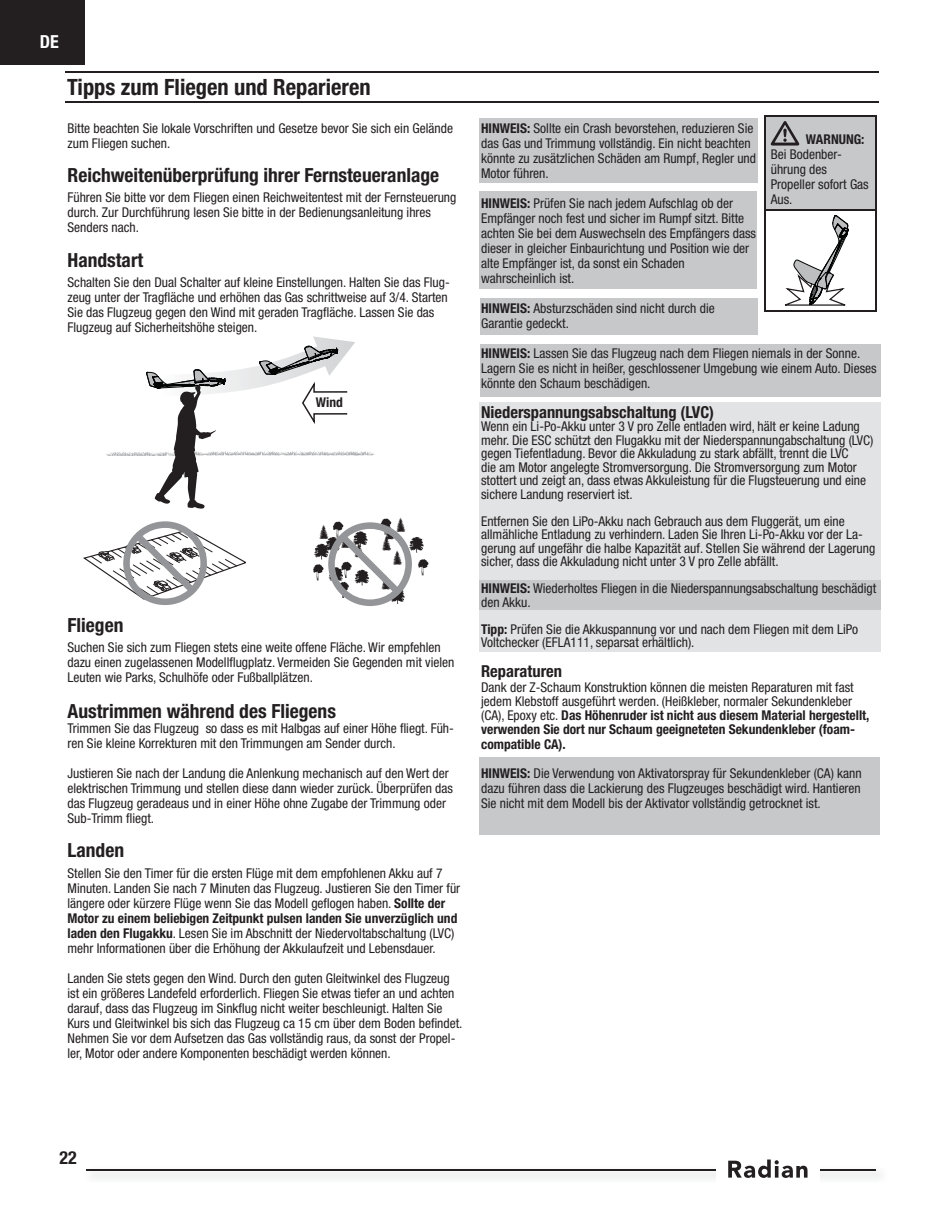
<style>
.page{position:relative;width:945px;height:1215px;background:#fff}
.page>*{position:absolute;margin:0;border:0;box-sizing:border-box;transform-origin:0 0}
.t1{font:700 condensed 22.5px "Helvetica Neue LT Std";color:#231f20}
.t2{font:700 condensed 19.5px "Helvetica Neue LT Std";color:#231f20}
.t3{font:700 condensed 18px "Helvetica Neue LT Std";color:#fff}
.t4{font:700 condensed 18px "Helvetica Neue LT Std";color:#231f20}
.t5{font:700 condensed 16.5px "Helvetica Neue LT Std";color:#231f20}
.t6{font:condensed 13.5px/15px "Helvetica Neue LT Std";color:#231f20}
.t7{font:700 condensed 13.5px "Helvetica Neue LT Std";color:#231f20}
.s1{font-weight:700}
</style>
<div class="page">
<div style="left:0;top:0;width:85px;height:64px;background:#231f20"></div>
<hr style="left:86px;top:1169px;width:790px;height:2px;background:#231f20">
<div style="left:716px;top:1154px;width:104px;height:29px;background:#fff"></div>
<svg style="left:728px;top:1160px;width:80px;height:18px"></svg>
<div style="left:480px;top:299px;width:278px;height:36px;background:#c6c8ca"></div>
<div style="left:479px;top:192px;width:278px;height:97px;background:#c6c8ca"></div>
<div style="left:479px;top:118px;width:278px;height:65px;background:#c6c8ca"></div>
<div style="left:480px;top:344px;width:401px;height:52px;background:#c6c8ca"></div>
<div style="left:479px;top:758px;width:401px;height:77px;background:#c6c8ca"></div>
<div style="left:479px;top:402px;width:402px;height:250px;background:#e2e3e4"></div>
<div style="left:479px;top:580px;width:402px;height:30px;background:#c6c8ca"></div>
<hr style="left:66px;top:101px;width:813px;height:2px;background:#231f20">
<hr style="left:66px;top:71px;width:813px;height:2px;background:#231f20">
<div style="left:765px;top:116px;width:111px;height:94px;background:#c6c8ca"></div>
<hr style="left:764px;top:115px;width:112px;height:2px;background:#231f20">
<hr style="left:764px;top:117px;width:2px;height:92px;background:#231f20">
<hr style="left:764px;top:209px;width:112px;height:2px;background:#231f20">
<hr style="left:764px;top:211px;width:2px;height:100px;background:#231f20">
<hr style="left:764px;top:311px;width:112px;height:1px;background:#231f20">
<svg style="left:771px;top:115px;width:110px;height:282px"></svg>
<svg style="left:83px;top:521px;width:163px;height:84px"></svg>
<svg style="left:313px;top:517px;width:116px;height:89px"></svg>
<svg style="left:106px;top:336px;width:269px;height:173px"></svg>
<h3 class="t3" style="left:40px;top:35px;width:20px">DE</h3>
<h1 class="t1" style="left:67px;top:79px;width:305px">Tipps zum Fliegen und Reparieren</h1>
<p class="t6" style="left:68px;top:122px;width:387px">Bitte beachten Sie lokale Vorschriften und Gesetze bevor Sie sich ein Gelände zum Fliegen suchen.</p>
<h2 class="t2" style="left:68px;top:168px;width:373px">Reichweitenüberprüfung ihrer Fernsteueranlage</h2>
<p class="t6" style="left:68px;top:192px;width:390px">Führen Sie bitte vor dem Fliegen einen Reichweitentest mit der Fernsteuerung durch. Zur Durchführung lesen Sie bitte in der Bedienungsanleitung ihres<br>Senders nach.</p>
<h2 class="t2" style="left:68px;top:253px;width:77px">Handstart</h2>
<p class="t6" style="left:68px;top:276px;width:384px">Schalten Sie den Dual Schalter auf kleine Einstellungen. Halten Sie das Flug&shy;zeug unter der Tragfläche und erhöhen das Gas schrittweise auf 3/4. Starten Sie das Flugzeug gegen den Wind mit geraden Tragfläche. Lassen Sie das Flugzeug auf Sicherheitshöhe steigen.</p>
<p class="t7" style="left:316px;top:397px;width:28px">Wind</p>
<h2 class="t2" style="left:68px;top:618px;width:57px">Fliegen</h2>
<p class="t6" style="left:68px;top:641px;width:388px">Suchen Sie sich zum Fliegen stets eine weite offene Fläche. Wir empfehlen dazu einen zugelassenen Modellflugplatz. Vermeiden Sie Gegenden mit vielen<br>Leuten wie Parks, Schulhöfe oder Fußballplätzen.</p>
<h2 class="t2" style="left:68px;top:704px;width:270px">Austrimmen während des Fliegens</h2>
<p class="t6" style="left:68px;top:722px;width:388px">Trimmen Sie das Flugzeug so dass es mit Halbgas auf einer Höhe fliegt. Füh&shy;ren Sie kleine Korrekturen mit den Trimmungen am Sender durch.</p>
<p class="t6" style="left:68px;top:767px;width:387px">Justieren Sie nach der Landung die Anlenkung mechanisch auf den Wert der elektrischen Trimmung und stellen diese dann wieder zurück. Überprüfen das das Flugzeug geradeaus und in einer Höhe ohne Zugabe der Trimmung oder Sub-Trimm fliegt.</p>
<h2 class="t2" style="left:68px;top:843px;width:58px">Landen</h2>
<p class="t6" style="left:68px;top:867px;width:394px">Stellen Sie den Timer für die ersten Flüge mit dem empfohlenen Akku auf 7<br>Minuten. Landen Sie nach 7 Minuten das Flugzeug. Justieren Sie den Timer für längere oder kürzere Flüge wenn Sie das Modell geflogen haben. <span class="s1">Sollte der Motor zu einem beliebigen Zeitpunkt pulsen landen Sie unverzüglich und laden den Flugakku</span>. Lesen Sie im Abschnitt der Niedervoltabschaltung (LVC) mehr Informationen über die Erhöhung der Akkulaufzeit und Lebensdauer.</p>
<p class="t6" style="left:68px;top:972px;width:396px">Landen Sie stets gegen den Wind. Durch den guten Gleitwinkel des Flugzeug ist ein größeres Landefeld erforderlich. Fliegen Sie etwas tiefer an und achten darauf, dass das Flugzeug im Sinkflug nicht weiter beschleunigt. Halten Sie Kurs und Gleitwinkel bis sich das Flugzeug ca 15 cm über dem Boden befindet.<br>Nehmen Sie vor dem Aufsetzen das Gas vollständig raus, da sonst der Propel&shy;ler, Motor oder andere Komponenten beschädigt werden können.</p>
<p class="t6" style="left:481px;top:122px;width:277px"><span class="s1">HINWEIS:</span> Sollte ein Crash bevorstehen, reduzieren Sie das Gas und Trimmung vollständig. Ein nicht beachten könnte zu zusätzlichen Schäden am Rumpf, Regler und Motor führen.</p>
<p class="t6" style="left:481px;top:197px;width:276px"><span class="s1">HINWEIS:</span> Prüfen Sie nach jedem Aufschlag ob der Empfänger noch fest und sicher im Rumpf sitzt. Bitte achten Sie bei dem Auswechseln des Empfängers dass dieser in gleicher Einbaurichtung und Position wie der alte Empfänger ist, da sonst ein Schaden wahrscheinlich ist.</p>
<p class="t6" style="left:481px;top:302px;width:235px"><span class="s1">HINWEIS:</span> Absturzschäden sind nicht durch die<br>Garantie gedeckt.</p>
<p class="t6" style="left:481px;top:347px;width:397px"><span class="s1">HINWEIS:</span> Lassen Sie das Flugzeug nach dem Fliegen niemals in der Sonne.<br>Lagern Sie es nicht in heißer, geschlossener Umgebung wie einem Auto. Dieses könnte den Schaum beschädigen.</p>
<p class="t5" style="left:481px;top:406px;width:235px">Niederspannungsabschaltung (LVC)</p>
<p class="t6" style="left:481px;top:421px;width:394px;line-height:13.5px">Wenn ein Li-Po-Akku unter 3 V pro Zelle entladen wird, hält er keine Ladung mehr. Die ESC schützt den Flugakku mit der Niederspannungabschaltung (LVC) gegen Tiefentladung. Bevor die Akkuladung zu stark abfällt, trennt die LVC<br>die am Motor angelegte Stromversorgung. Die Stromversorgung zum Motor stottert und zeigt an, dass etwas Akkuleistung für die Flugsteuerung und eine sichere Landung reserviert ist.</p>
<p class="t6" style="left:481px;top:516px;width:396px;line-height:13.5px">Entfernen Sie den LiPo-Akku nach Gebrauch aus dem Fluggerät, um eine allmähliche Entladung zu verhindern. Laden Sie Ihren Li-Po-Akku vor der La&shy;gerung auf ungefähr die halbe Kapazität auf. Stellen Sie während der Lagerung sicher, dass die Akkuladung nicht unter 3 V pro Zelle abfällt.</p>
<p class="t6" style="left:481px;top:583px;width:397px;line-height:13.5px"><span class="s1">HINWEIS:</span> Wiederholtes Fliegen in die Niederspannungsabschaltung beschädigt den Akku.</p>
<p class="t6" style="left:481px;top:624px;width:378px;line-height:13.5px"><span class="s1">Tipp:</span> Prüfen Sie die Akkuspannung vor und nach dem Fliegen mit dem LiPo<br>Voltchecker (EFLA111, separsat erhältlich).</p>
<p class="t5" style="left:481px;top:666px;width:82px">Reparaturen</p>
<p class="t6" style="left:481px;top:681px;width:390px;line-height:14.2px">Dank der Z-Schaum Konstruktion können die meisten Reparaturen mit fast jedem Klebstoff ausgeführt werden. (Heißkleber, normaler Sekundenkleber (CA), Epoxy etc. <span class="s1">Das Höhenruder ist nicht aus diesem Material hergestellt, verwenden Sie dort nur Schaum geeigneteten Sekundenkleber (foam&shy;compatible CA).</span></p>
<p class="t6" style="left:481px;top:767px;width:382px;text-align:justify"><span class="s1">HINWEIS:</span> Die Verwendung von Aktivatorspray für Sekundenkleber (CA) kann dazu führen dass die Lackierung des Flugzeuges beschädigt wird. Hantieren Sie nicht mit dem Modell bis der Aktivator vollständig getrocknet ist.</p>
<p class="t7" style="left:806px;top:134px;width:60px">WARNUNG:</p>
<p class="t6" style="left:771px;top:148px;width:99px">Bei Bodenber&shy;ührung des<br>Propeller sofort Gas<br>Aus.</p>
<h3 class="t4" style="left:60px;top:1152px;width:19px">22</h3>
</div>
